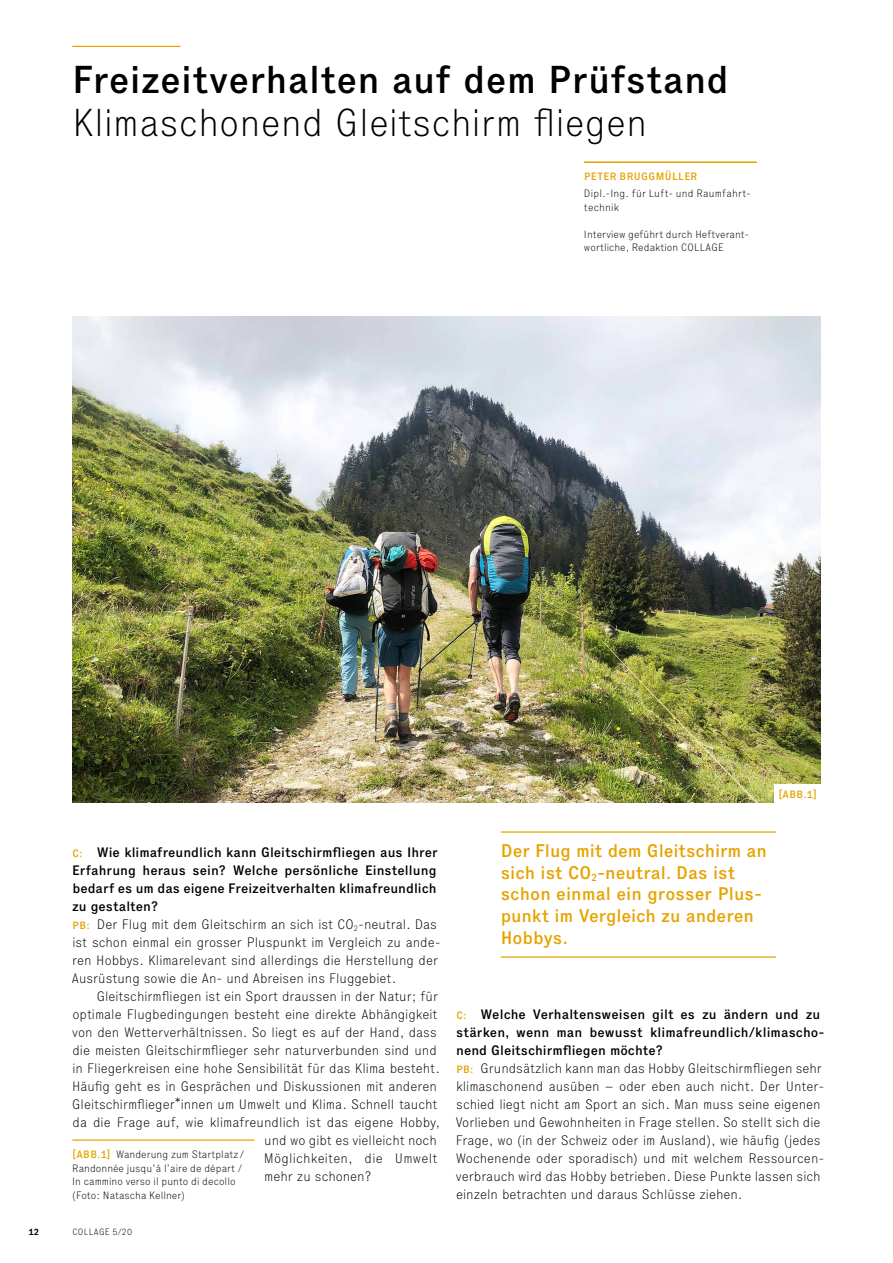
<style>
.page{position:relative;width:893px;height:1263px;background:#fff}
.page>*{position:absolute;margin:0;border:0;box-sizing:border-box;transform-origin:0 0}
.t1{font:500 38.25px "Executive 65";letter-spacing:.005em;color:#000}
.t2{font:100 38.25px "Executive 35";letter-spacing:.005em;color:#000}
.t3{font:500 18px/21.6px "Executive 65";letter-spacing:-.005em;color:#e6a300}
.t4{font:100 13.5px/18px "Executive 35";color:#000}
.t5{font:500 13.5px/18px "Executive 65";color:#000}
.t6{font:100 10.5px/13.5px "Executive 35";letter-spacing:.005em;color:#000}
.t7{font:100 10.5px/13.5px "Executive 35";letter-spacing:.025em;color:#000}
.t8{font:500 10.5px "Executive 65";letter-spacing:.035em;color:#e6a300}
.t9{font:100 9px "Executive 35";letter-spacing:.04em;color:#000}
.t10{font:700 9px "Executive 75";color:#000}
.s1{font-size:10.5px;color:#e6a300}
.s2{font-family:"Executive 65";font-weight:500;font-size:10.5px;color:#e6a300}
.s3{font-family:"Executive 65";font-weight:500;color:#e6a300}
</style>
<div class="page">
<hr style="left:72px;top:46px;width:109px;height:1px;background:#e6a300">
<hr style="left:584px;top:162px;width:173px;height:1px;background:#e6a300">
<hr style="left:72px;top:1139px;width:183px;height:2px;background:#e6a300">
<img style="left:72px;top:316px;width:749px;height:486px">
<hr style="left:501px;top:831px;width:275px;height:2px;background:#e6a300">
<hr style="left:501px;top:956px;width:275px;height:2px;background:#e6a300">
<div style="left:774px;top:784px;width:47px;height:19px;background:#fff"></div>
<h1 class="t1" style="left:72px;top:56px;width:658px">Freizeitverhalten auf dem Prüfstand</h1>
<h1 class="t2" style="left:72px;top:100px;width:576px">Klimaschonend Gleitschirm fliegen</h1>
<p class="t8" style="left:584px;top:170px;width:115px">PETER BRUGGMÜLLER</p>
<p class="t7" style="left:584px;top:187px;width:168px">Dipl.-Ing. für Luft- und Raumfahrt&shy;technik</p>
<p class="t6" style="left:584px;top:227px;width:167px">Interview geführt durch Heftverant&shy;wortliche, Redaktion COLLAGE</p>
<p class="t8" style="left:778px;top:787px;width:40px">[ABB.1]</p>
<p class="t5" style="left:72px;top:843px;width:367px;text-align:justify"><span class="s1">C:</span> Wie klimafreundlich kann Gleitschirmfliegen aus Ihrer Erfahrung heraus sein? Welche persönliche Einstellung bedarf es um das eigene Freizeitverhalten klimafreundlich zu gestalten?</p>
<p class="t4" style="left:72px;top:915px;width:370px"><span class="s2">PB:</span> Der Flug mit dem Gleitschirm an sich ist CO<sub>2</sub>- neutral. Das ist schon einmal ein grosser Pluspunkt im Vergleich zu ande&shy;ren Hobbys. Klimarelevant sind allerdings die Herstellung der Ausrüstung sowie die An- und Abreisen ins Fluggebiet.</p>
<p class="t4" style="left:97px;top:987px;width:343px">Gleitschirmfliegen ist ein Sport draussen in der Natur; für</p>
<p class="t4" style="left:72px;top:1005px;width:366px">optimale Flugbedingungen besteht eine direkte Abhängigkeit</p>
<p class="t4" style="left:72px;top:1022px;width:366px">von den Wetterverhältnissen. So liegt es auf der Hand, dass</p>
<p class="t4" style="left:72px;top:1040px;width:366px">die meisten Gleitschirmflieger sehr naturverbunden sind und</p>
<p class="t4" style="left:72px;top:1058px;width:369px">in Fliegerkreisen eine hohe Sensibilität für das Klima besteht.</p>
<p class="t4" style="left:72px;top:1076px;width:366px">Häufig geht es in Gesprächen und Diskussionen mit anderen</p>
<p class="t4" style="left:72px;top:1094px;width:367px">Gleitschirmflieger*innen um Umwelt und Klima. Schnell taucht</p>
<p class="t4" style="left:72px;top:1112px;width:369px">da die Frage auf, wie klimafreundlich ist das eigene Hobby,</p>
<p class="t4" style="left:264px;top:1130px;width:174px">und wo gibt es vielleicht noch</p>
<p class="t4" style="left:264px;top:1148px;width:175px">Möglichkeiten, die Umwelt</p>
<p class="t4" style="left:264px;top:1166px;width:109px">mehr zu schonen?</p>
<p class="t6" style="left:72px;top:1147px;width:173px"><span class="s3">[ABB.1]</span> Wanderung zum Startplatz / Randonnée jusqu’à l’aire de départ / In cammino verso il punto di decollo (Foto: Natascha Kellner)</p>
<p class="t10" style="left:28px;top:1225px;width:12px">12</p>
<p class="t9" style="left:72px;top:1226px;width:61px">COLLAGE 5/20</p>
<h2 class="t3" style="left:501px;top:840px;width:268px">Der Flug mit dem Gleitschirm an sich ist CO<sub>2</sub>-neutral. Das ist schon einmal ein grosser Plus&shy;punkt im Vergleich zu anderen<br>Hobbys.</h2>
<p class="t5" style="left:456px;top:1005px;width:370px"><span class="s1">C:</span> Welche Verhaltensweisen gilt es zu ändern und zu stärken, wenn man bewusst klimafreundlich/klimascho&shy;nend Gleitschirmfliegen möchte?</p>
<p class="t4" style="left:456px;top:1059px;width:370px"><span class="s2">PB:</span> Grundsätzlich kann man das Hobby Gleitschirmfliegen sehr klimaschonend ausüben – oder eben auch nicht. Der Unter&shy;schied liegt nicht am Sport an sich. Man muss seine eigenen Vorlieben und Gewohnheiten in Frage stellen. So stellt sich die Frage, wo (in der Schweiz oder im Ausland), wie häufig (jedes Wochenende oder sporadisch) und mit welchem Ressourcen&shy;verbrauch wird das Hobby betrieben. Diese Punkte lassen sich einzeln betrachten und daraus Schlüsse ziehen.</p>
</div>
